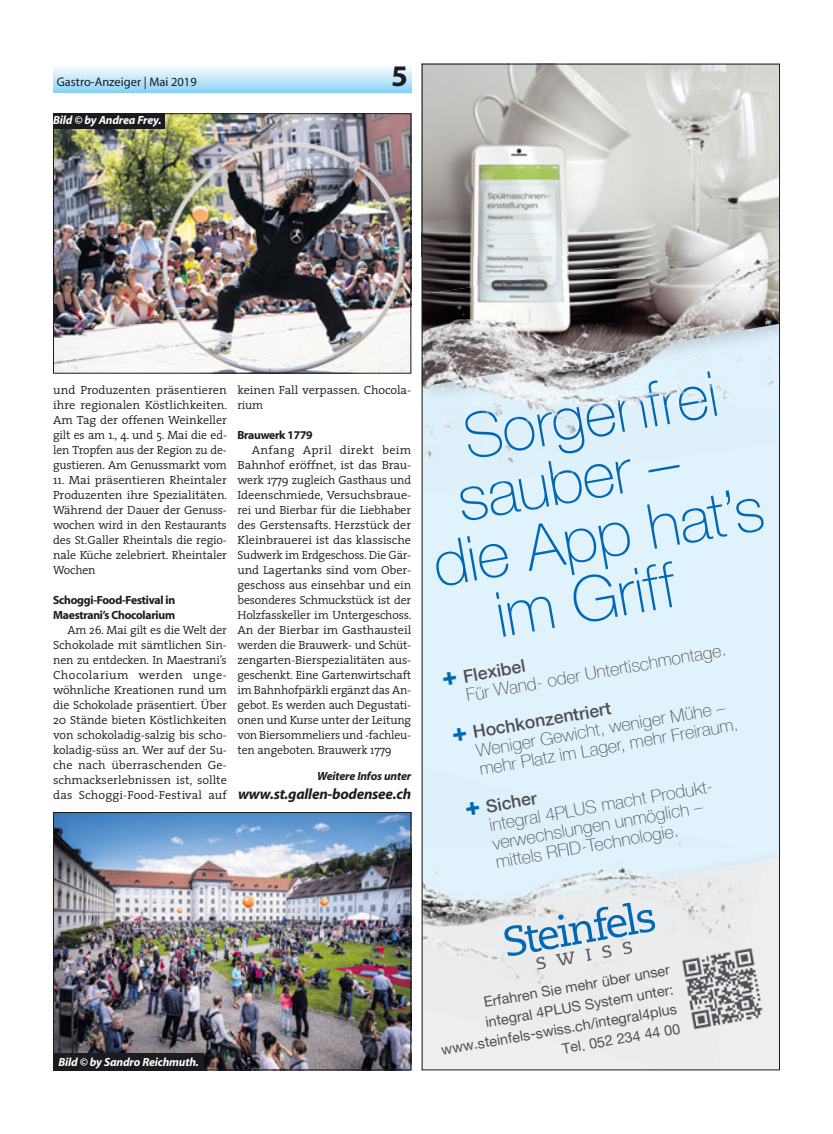
<style>
.page{position:relative;width:833px;height:1134px;background:#fff}
.page>*{position:absolute;margin:0;border:0;box-sizing:border-box;transform-origin:0 0}
.t1{font:100 62.88px "Helvetica Neue LT Com";color:#0068b4}
.t2{font:30px "Myriad Headline";color:#1b1c20}
.t3{font:100 17.62px/18.9px "Helvetica Neue LT Com";color:#504e53}
.t4{font:500 17.62px "Helvetica Neue LT Com";color:#504e53}
.t5{font:italic 700 15px "Myriad";letter-spacing:-.015em;color:#1b1c20}
.t6{font:14.5px/19.8px "Helvetica Neue LT Pro";color:#504e53;text-align:right}
.t7{font:12.5px "Myriad";color:#1b1c20}
.t8{font:300 11.88px/15px "The Serif";letter-spacing:-.015em;color:#1b1c20;text-align:justify;scale:1.04 1}
.t9{font:300 11.88px/15px "The Serif";letter-spacing:-.015em;color:#1b1c20;text-align:justify}
.t10{font:11.88px/15px "Myriad Headline";letter-spacing:-.015em;color:#1b1c20}
.t11{font:italic 700 11.88px "Myriad";letter-spacing:-.015em;color:#fff}
.t12{font:italic 700 11.88px "Myriad";letter-spacing:-.015em;color:#1b1c20}
</style>
<div class="page">
<div style="left:53px;top:64px;width:358px;height:28px;background:linear-gradient(to bottom,#fff,#92d5f5)"></div>
<div style="left:422px;top:64px;width:358px;height:1006px;background:#e0f3fc"></div>
<div style="left:765px;top:858px;width:13px;height:210px;background:#eceeef"></div>
<img style="left:424px;top:860px;width:341px;height:208px">
<img style="left:680px;top:946px;width:86px;height:86px">
<img style="left:424px;top:66px;width:354px;height:190px">
<img style="left:424px;top:256px;width:221px;height:22px">
<img style="left:424px;top:347px;width:350px;height:59px">
<img style="left:427px;top:406px;width:291px;height:33px">
<img style="left:465px;top:407px;width:119px;height:32px">
<img style="left:424px;top:439px;width:207px;height:36px">
<img style="left:466px;top:475px;width:87px;height:13px">
<img style="left:505px;top:366px;width:232px;height:40px">
<img style="left:424px;top:278px;width:222px;height:109px">
<img style="left:645px;top:243px;width:133px;height:104px">
<img style="left:528px;top:262px;width:118px;height:17px">
<svg style="left:504px;top:902px;width:152px;height:67px"></svg>
<img style="left:55px;top:115px;width:354px;height:256px">
<div style="left:53px;top:113px;width:358px;height:260px;border:1px solid #1b1c20"></div>
<img style="left:55px;top:814px;width:354px;height:254px">
<div style="left:53px;top:812px;width:358px;height:258px;border:1px solid #1b1c20"></div>
<div style="left:53px;top:113px;width:112px;height:16px;background:#1b1c20"></div>
<div style="left:53px;top:1053px;width:151px;height:17px;background:#1b1c20"></div>
<p class="t7" style="left:57px;top:77px;width:142px">Gastro-Anzeiger | Mai 2019</p>
<h2 class="t2" style="left:391px;top:65px;width:18px">5</h2>
<p class="t11" style="left:53px;top:115px;width:110px">Bild © by Andrea Frey.</p>
<p class="t8" style="left:53px;top:383px;width:169px">und Produzenten präsentieren ihre regionalen Köstlichkeiten.<br>Am Tag der offenen Weinkeller gilt es am 1., 4. und 5. Mai die ed&shy;len Tropfen aus der Region zu de&shy;gustieren. Am Genussmarkt vom</p>
<p class="t8" style="left:53px;top:473px;width:169px">11. Mai präsentieren Rheintaler Produzenten ihre Spezialitäten.<br>Während der Dauer der Genuss&shy;wochen wird in den Restaurants des St.Galler Rheintals die regio&shy;nale Küche zelebriert. Rheintaler Wochen</p>
<p class="t10" style="left:53px;top:593px;width:123px">Schoggi-Food-Festival in<br>Maestrani’s Chocolarium</p>
<p class="t9" style="left:53px;top:623px;width:175px;text-indent:14px">Am 26. Mai gilt es die Welt der Schokolade mit sämtlichen Sin&shy;nen zu entdecken. In Maestrani’s Chocolarium werden unge&shy;wöhnliche Kreationen rund um die Schokolade präsentiert. Über 20 Stände bieten Köstlichkeiten von schokoladig-salzig bis scho&shy;koladig-süss an. Wer auf der Su&shy;che nach überraschenden Ge&shy;schmackserlebnissen ist, sollte das Schoggi-Food-Festival auf</p>
<p class="t8" style="left:237px;top:383px;width:168px">keinen Fall verpassen. Chocola&shy;rium</p>
<p class="t10" style="left:237px;top:428px;width:77px">Brauwerk 1779</p>
<p class="t8" style="left:237px;top:443px;width:169px;text-indent:14px">Anfang April direkt beim Bahnhof eröffnet, ist das Brau&shy;werk 1779 zugleich Gasthaus und Ideenschmiede, Versuchsbraue&shy;rei und Bierbar für die Liebhaber des Gerstensafts. Herzstück der Kleinbrauerei ist das klassische Sudwerk im Erdgeschoss. Die Gär&shy;und Lagertanks sind vom Ober&shy;geschoss aus einsehbar und ein besonderes Schmuckstück ist der Holzfasskeller im Untergeschoss.<br>An der Bierbar im Gasthausteil werden die Brauwerk- und Schüt&shy;zengarten-Bierspezialitäten aus&shy;geschenkt. Eine Gartenwirtschaft im Bahnhofpärkli ergänzt das An&shy;gebot. Es werden auch Degustati&shy;onen und Kurse unter der Leitung von Biersommeliers und -fachleu&shy;ten angeboten. Brauwerk 1779</p>
<p class="t12" style="left:317px;top:771px;width:96px">Weitere Infos unter</p>
<p class="t5" style="left:238px;top:788px;width:174px">www.st.gallen-bodensee.ch</p>
<h1 class="t1" style="left:454px;top:477px;width:226px;rotate:-10deg">sauber –</h1>
<h1 class="t1" style="left:430px;top:543px;width:336px;rotate:-10deg">die App hat’s</h1>
<h1 class="t1" style="left:492px;top:593px;width:184px;rotate:-10deg">im Griff</h1>
<h3 class="t4" style="left:462px;top:670px;width:64px;rotate:-10deg">Flexibel</h3>
<h3 class="t3" style="left:465px;top:688px;width:265px;rotate:-10deg">Für Wand- oder Untertischmontage.</h3>
<h3 class="t4" style="left:472px;top:726px;width:141px;rotate:-10deg">Hochkonzentriert</h3>
<h3 class="t3" style="left:475px;top:744px;width:264px;rotate:-10deg">Weniger Gewicht, weniger Mühe – mehr Platz im Lager, mehr Freiraum.</h3>
<h3 class="t4" style="left:485px;top:800px;width:53px;rotate:-10deg">Sicher</h3>
<h3 class="t3" style="left:488px;top:818px;width:231px;rotate:-10deg">integral 4PLUS macht Produkt&shy;verwechslungen unmöglich – mittels RFID-Technologie.</h3>
<p class="t11" style="left:58px;top:1058px;width:142px">Bild © by Sandro Reichmuth.</p>
<p class="t6" style="left:433px;top:1001px;width:240px;rotate:-10deg">Erfahren Sie mehr über unser integral 4PLUS System unter: www.steinfels-swiss.ch/integral4plus<br>Tel. 052 234 44 00</p>
</div>
